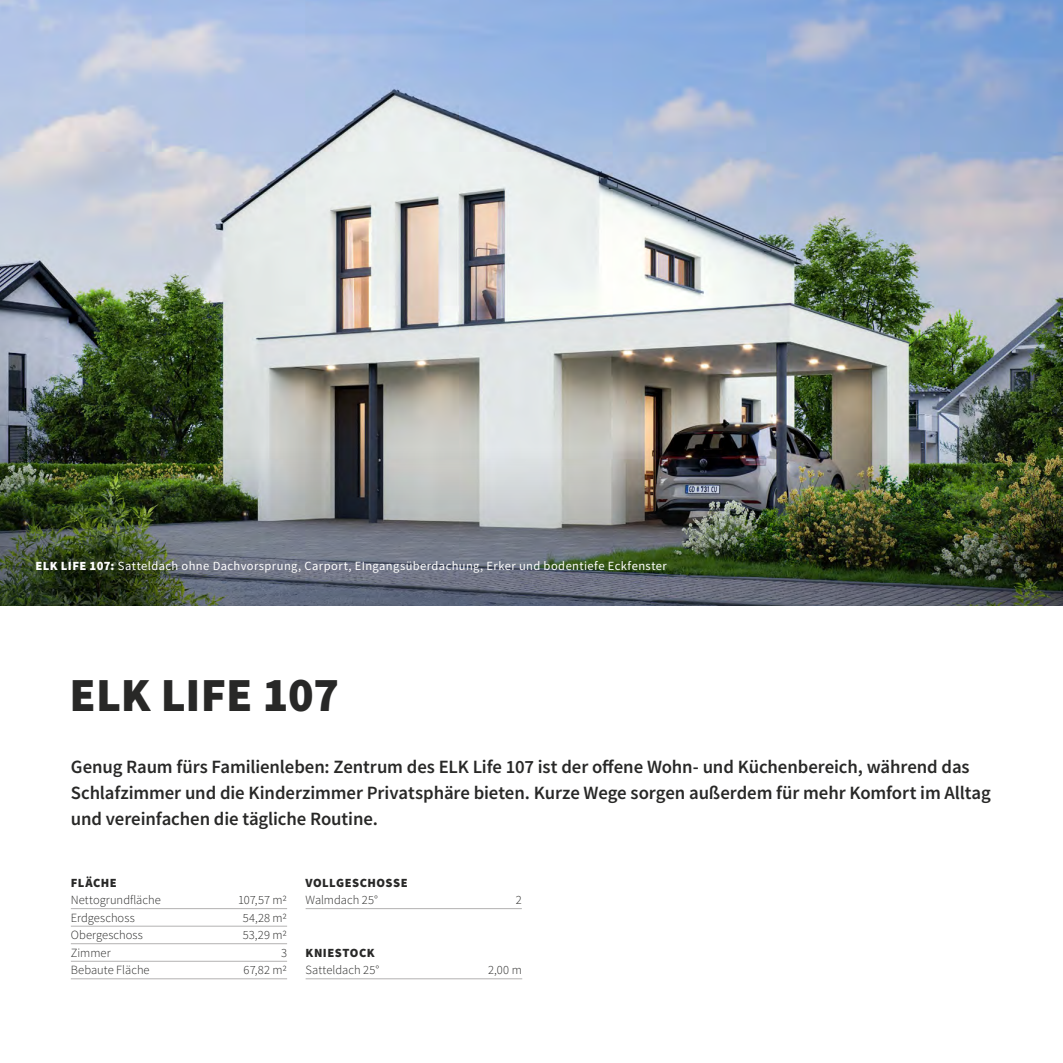
<style>
.page{position:relative;width:1063px;height:1063px;background:#fff}
.page>*{position:absolute;margin:0;border:0;box-sizing:border-box;transform-origin:0 0}
.t1{font:900 47.5px "Source Sans Pro";letter-spacing:-.005em;color:#282827}
.t2{font:600 18.75px/26.4px "Source Sans Pro";letter-spacing:-.005em;color:#282827}
.t3{font:300 12.5px "Source Sans Pro";letter-spacing:.005em;color:#282827}
.t4{font:12.5px "Source Sans Pro";letter-spacing:.03em;color:#fff}
.t5{font:900 12.5px "Source Sans Pro";letter-spacing:.04em;color:#282827}
.s1{font-weight:900}
</style>
<div class="page">
<img style="left:0;top:0;width:1063px;height:446px">
<hr style="left:1062px;top:914px;width:1px;height:149px;background:#000">
<img style="left:0;top:446px;width:1063px;height:159px">
<hr style="left:71px;top:908px;width:216px;height:1px;background:#b3b2b2">
<hr style="left:71px;top:926px;width:216px;height:1px;background:#b3b2b2">
<hr style="left:71px;top:943px;width:216px;height:1px;background:#b3b2b2">
<hr style="left:71px;top:961px;width:216px;height:1px;background:#b3b2b2">
<hr style="left:71px;top:979px;width:216px;height:1px;background:#b3b2b2">
<hr style="left:306px;top:908px;width:216px;height:1px;background:#b3b2b2">
<hr style="left:306px;top:979px;width:216px;height:1px;background:#b3b2b2">
<p class="t4" style="left:35px;top:558px;width:633px"><span class="s1">ELK LIFE 107:</span> Satteldach ohne Dachvorsprung, Carport, EIngangsüberdachung, Erker und bodentiefe Eckfenster</p>
<h1 class="t1" style="left:69px;top:663px;width:271px">ELK LIFE 107</h1>
<p class="t2" style="left:71px;top:753px;width:921px">Genug Raum fürs Familienleben: Zentrum des ELK Life 107 ist der offene Wohn- und Küchenbereich, während das<br>Schlafzimmer und die Kinderzimmer Privatsphäre bieten. Kurze Wege sorgen außerdem für mehr Komfort im Alltag und vereinfachen die tägliche Routine.</p>
<p class="t5" style="left:71px;top:874px;width:48px">FLÄCHE</p>
<p class="t3" style="left:71px;top:892px;width:91px">Nettogrundfläche</p>
<p class="t3" style="left:238px;top:892px;width:50px">107,57 m2</p>
<p class="t3" style="left:71px;top:910px;width:65px">Erdgeschoss</p>
<p class="t3" style="left:243px;top:910px;width:46px">54,28 m2</p>
<p class="t3" style="left:71px;top:928px;width:74px">Obergeschoss</p>
<p class="t3" style="left:243px;top:928px;width:46px">53,29 m2</p>
<p class="t3" style="left:71px;top:945px;width:41px">Zimmer</p>
<p class="t3" style="left:281px;top:945px;width:7px">3</p>
<p class="t3" style="left:71px;top:963px;width:80px">Bebaute Fläche</p>
<p class="t3" style="left:244px;top:963px;width:45px">67,82 m2</p>
<p class="t5" style="left:306px;top:874px;width:104px">VOLLGESCHOSSE</p>
<p class="t3" style="left:306px;top:892px;width:74px">Walmdach 25°</p>
<p class="t3" style="left:516px;top:892px;width:7px">2</p>
<p class="t5" style="left:306px;top:944px;width:71px">KNIESTOCK</p>
<p class="t3" style="left:306px;top:963px;width:75px">Satteldach 25°</p>
<p class="t3" style="left:488px;top:963px;width:35px">2,00 m</p>
</div>
